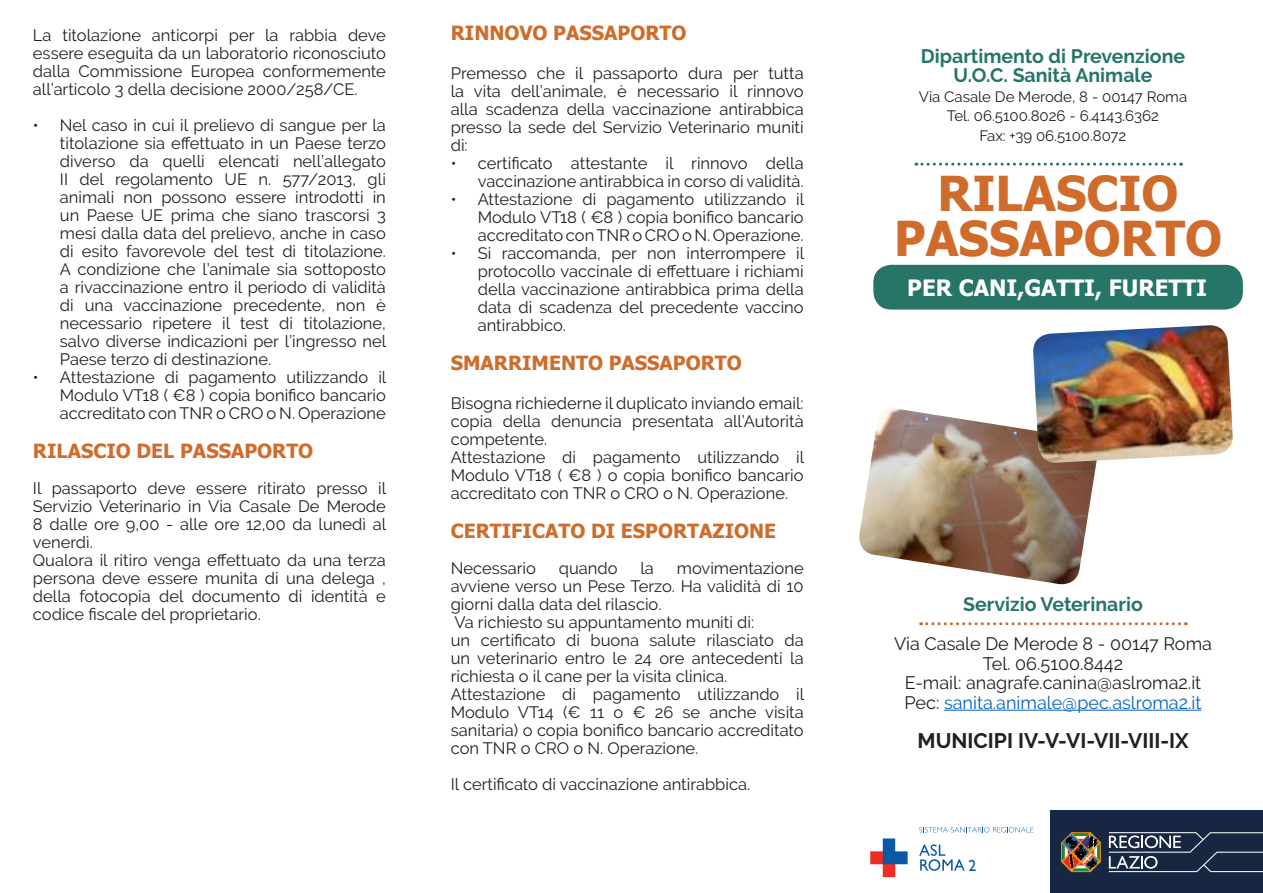
<style>
.page{position:relative;width:1263px;height:893px;background:#fff}
.page>*{position:absolute;margin:0;border:0;box-sizing:border-box;transform-origin:0 0}
.Normale{font:700 48px/45px "Tahoma";color:#d06c2b;text-align:center}
.Normale-2{font:700 22.5px "Tahoma";color:#fff}
.Normale-3{font:700 21px "Raleway";color:#231f20}
.Normale-4{font:700 19.5px "Tahoma";color:#d06c2b}
.Normale-5{font:700 19.5px "Raleway";color:#267567}
.Normale-6{font:18px "Raleway";color:#231f20}
.Normale-7{font:18px "Raleway";color:#0563c1}
.Normale-8{font:16.5px/18px "Raleway";color:#231f20;text-align:justify}
.t1{font:16.2px "Gill Sans";color:#0a59a4}
.Normale-9{font:15px "Raleway";color:#231f20}
.s1{color:#231f20}
</style>
<div class="page">
<svg style="left:919px;top:827px;width:114px;height:5px"></svg>
<svg style="left:870px;top:838px;width:38px;height:39px"></svg>
<svg style="left:919px;top:844px;width:46px;height:27px"></svg>
<div style="left:1051px;top:810px;width:212px;height:83px;background:#182741"></div>
<svg style="left:1061px;top:832px;width:40px;height:40px;background:#715d43"></svg>
<svg style="left:1109px;top:832px;width:154px;height:40px"></svg>
<img style="left:859px;top:409px;width:238px;height:176px">
<svg style="left:916px;top:163px;width:265px;height:3px"></svg>
<hr style="left:944px;top:710px;width:257px;height:1px;background:#0563c1">
<svg style="left:921px;top:622px;width:265px;height:3px"></svg>
<div style="left:873px;top:265px;width:370px;height:45px;background:#267567;border-radius:18px"></div>
<img style="left:1032px;top:325px;width:201px;height:139px">
<p class="Normale-8" style="left:33px;top:26px;width:354px">La titolazione anticorpi per la rabbia deve essere eseguita da un laboratorio riconosciuto dalla Commissione Europea conformemente all’articolo 3 della decisione 2000/258/CE.</p>
<p class="Normale-8" style="left:60px;top:116px;width:328px;text-indent:-27px">• Nel caso in cui il prelievo di sangue per la titolazione sia effettuato in un Paese terzo diverso da quelli elencati nell’allegato II del regolamento UE n. 577/2013, gli animali non possono essere introdotti in un Paese UE prima che siano trascorsi 3 mesi dalla data del prelievo, anche in caso di esito favorevole del test di titolazione.<br>A condizione che l’animale sia sottoposto a rivaccinazione entro il periodo di validità di una vaccinazione precedente, non è necessario ripetere il test di titolazione, salvo diverse indicazioni per l’ingresso nel Paese terzo di destinazione.</p>
<p class="Normale-8" style="left:60px;top:368px;width:328px;text-indent:-27px">• Attestazione di pagamento utilizzando il Modulo VT18 ( €8 ) copia bonifico bancario accreditato con TNR o CRO o N. Operazione</p>
<p class="Normale-4" style="left:33px;top:437px;width:282px">RILASCIO DEL PASSAPORTO</p>
<p class="Normale-8" style="left:33px;top:479px;width:355px">Il passaporto deve essere ritirato presso il Servizio Veterinario in Via Casale De Merode 8 dalle ore 9,00 - alle ore 12,00 da lunedì al venerdì.</p>
<p class="Normale-8" style="left:33px;top:551px;width:354px">Qualora il ritiro venga effettuato da una terza persona deve essere munita di una delega , della fotocopia del documento di identità e codice fiscale del proprietario.</p>
<p class="Normale-4" style="left:451px;top:20px;width:237px">RINNOVO PASSAPORTO</p>
<p class="Normale-8" style="left:451px;top:65px;width:354px">Premesso che il passaporto dura per tutta la vita dell’animale, è necessario il rinnovo alla scadenza della vaccinazione antirabbica presso la sede del Servizio Veterinario muniti di:</p>
<p class="Normale-8" style="left:451px;top:155px;width:354px;text-align:right">• certificato attestante il rinnovo della vaccinazione antirabbica in corso di validità.</p>
<p class="Normale-8" style="left:478px;top:191px;width:328px;text-indent:-27px">• Attestazione di pagamento utilizzando il Modulo VT18 ( €8 ) copia bonifico bancario accreditato con TNR o CRO o N. Operazione.</p>
<p class="Normale-8" style="left:478px;top:245px;width:328px;text-indent:-27px">• Si raccomanda, per non interrompere il protocollo vaccinale di effettuare i richiami della vaccinazione antirabbica prima della data di scadenza del precedente vaccino antirabbico.</p>
<p class="Normale-4" style="left:451px;top:350px;width:293px">SMARRIMENTO PASSAPORTO</p>
<p class="Normale-8" style="left:451px;top:395px;width:354px">Bisogna richiederne il duplicato inviando email:</p>
<p class="Normale-8" style="left:451px;top:413px;width:354px">copia della denuncia presentata all’Autorità competente.</p>
<p class="Normale-8" style="left:451px;top:449px;width:355px">Attestazione di pagamento utilizzando il Modulo VT18 ( €8 ) o copia bonifico bancario accreditato con TNR o CRO o N. Operazione.</p>
<p class="Normale-4" style="left:451px;top:518px;width:327px">CERTIFICATO DI ESPORTAZIONE</p>
<p class="Normale-8" style="left:451px;top:560px;width:87px">Necessario</p>
<p class="Normale-8" style="left:559px;top:560px;width:60px">quando</p>
<p class="Normale-8" style="left:640px;top:560px;width:15px">la</p>
<p class="Normale-8" style="left:451px;top:560px;width:354px;text-indent:226px">movimentazione avviene verso un Pese Terzo. Ha validità di 10 giorni dalla data del rilascio.</p>
<p class="Normale-8" style="left:454px;top:614px;width:301px">Va richiesto su appuntamento muniti di:</p>
<p class="Normale-8" style="left:451px;top:632px;width:354px">un certificato di buona salute rilasciato da un veterinario entro le 24 ore antecedenti la richiesta o il cane per la visita clinica.</p>
<p class="Normale-8" style="left:451px;top:686px;width:355px">Attestazione di pagamento utilizzando il Modulo VT14 (€ 11 o € 26 se anche visita sanitaria) o copia bonifico bancario accreditato con TNR o CRO o N. Operazione.</p>
<p class="Normale-8" style="left:451px;top:776px;width:301px">Il certificato di vaccinazione antirabbica.</p>
<p class="Normale-5" style="left:921px;top:45px;width:266px">Dipartimento di Prevenzione</p>
<p class="Normale-5" style="left:953px;top:64px;width:200px">U.O.C. Sanità Animale</p>
<p class="Normale-9" style="left:919px;top:88px;width:270px">Via Casale De Merode, 8 - 00147 Roma</p>
<p class="Normale-9" style="left:947px;top:107px;width:214px">Tel. 06.5100.8026 - 6.4143.6362</p>
<p class="Normale-9" style="left:979px;top:127px;width:148px">Fax: +39 06.5100.8072</p>
<p class="Normale" style="left:894px;top:168px;width:329px">RILASCIO<br>PASSAPORTO</p>
<p class="Normale-2" style="left:907px;top:272px;width:301px">PER CANI,GATTI, FURETTI</p>
<p class="Normale-5" style="left:963px;top:593px;width:181px">Servizio Veterinario</p>
<p class="Normale-6" style="left:894px;top:633px;width:319px">Via Casale De Merode 8 - 00147 Roma</p>
<p class="Normale-6" style="left:983px;top:653px;width:142px">Tel. 06.5100.8442</p>
<p class="Normale-6" style="left:905px;top:672px;width:298px">E-mail: anagrafe.canina@aslroma2.it</p>
<p class="Normale-7" style="left:904px;top:692px;width:298px"><span class="s1">Pec:</span> sanita.animale@pec.aslroma2.it</p>
<p class="Normale-3" style="left:917px;top:728px;width:273px">MUNICIPI IV-V-VI-VII-VIII-IX</p>
<p class="t1" style="left:968px;top:856px;width:9px">2</p>
</div>
